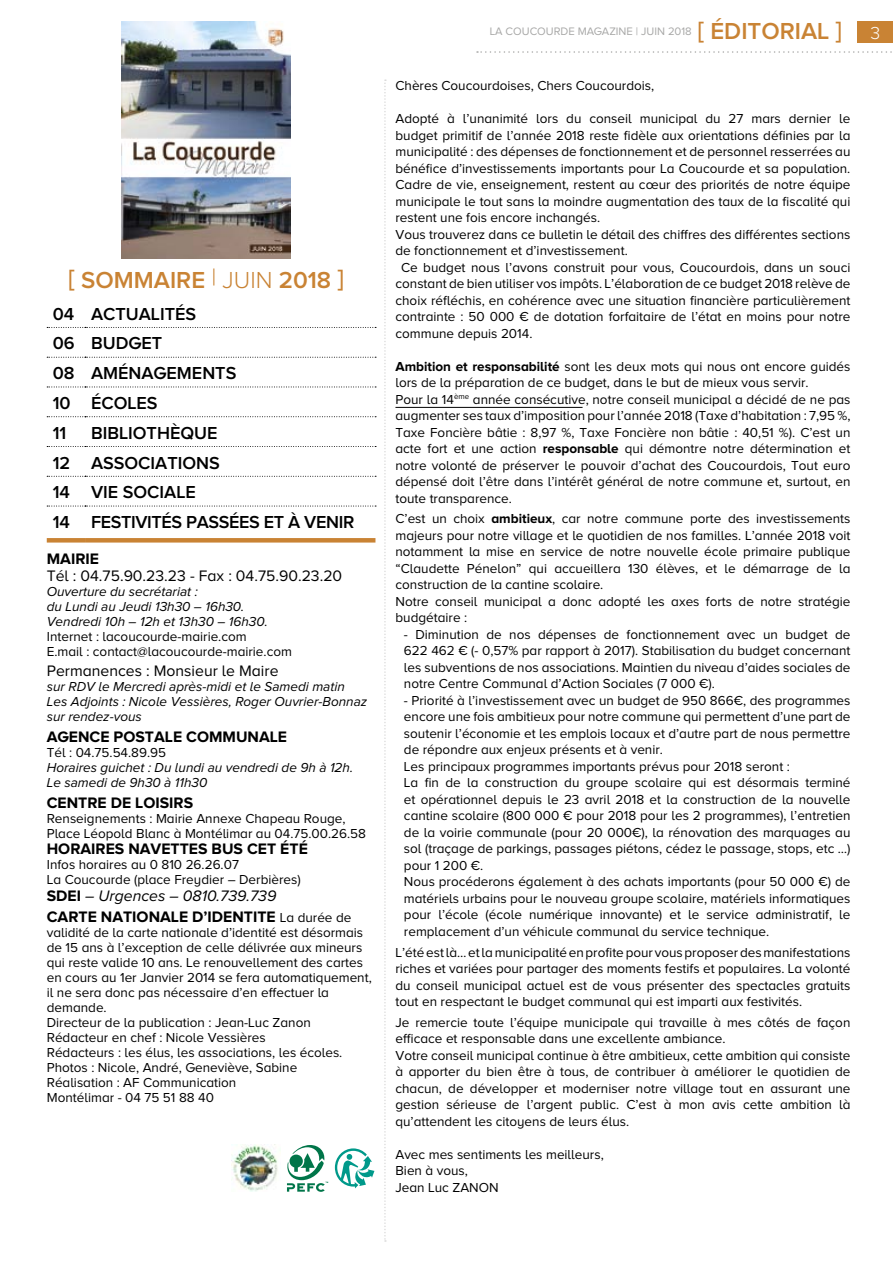
<style>
.page{position:relative;width:893px;height:1263px;background:#fff}
.page>*{position:absolute;margin:0;border:0;box-sizing:border-box;transform-origin:0 0}
.t1{font:600 24px "Proxima Nova A";color:#c98334}
.t2{font:600 18px/29.7px "Proxima Nova A";color:#000}
.t3{font:300 18px "Proxima Nova A";color:#fff}
.t4{font:700 15.75px/20.7px "Proxima Nova A";color:#000}
.t5{font:15.75px "Proxima Nova A";color:#000}
.t6{font:13.5px/16.5px "Proxima Nova A";color:#000}
.t7{font:italic 13.5px/15px "Proxima Nova A";color:#000}
.t8{font:11.25px "Proxima Nova A";color:#a8a8a7}
.s1{font-weight:300}
.s2{font-weight:400;font-style:italic}
.s3{font-weight:400;font-size:13.5px}
.s4{font-weight:600;font-size:24px;color:#c98334}
.s5{font-weight:700}
</style>
<div class="page">
<svg style="left:47px;top:327px;width:329px;height:1px"></svg>
<svg style="left:47px;top:357px;width:329px;height:1px"></svg>
<svg style="left:47px;top:387px;width:329px;height:1px"></svg>
<svg style="left:47px;top:416px;width:329px;height:1px"></svg>
<svg style="left:47px;top:446px;width:329px;height:1px"></svg>
<svg style="left:47px;top:476px;width:329px;height:1px"></svg>
<svg style="left:47px;top:506px;width:329px;height:1px"></svg>
<hr style="left:47px;top:538px;width:38px;height:4px;background:#c98334">
<hr style="left:85px;top:538px;width:290px;height:4px;background:#c98334">
<svg style="left:384px;top:79px;width:2px;height:1163px"></svg>
<div style="left:858px;top:21px;width:35px;height:21px;background:#c98334"></div>
<svg style="left:477px;top:51px;width:415px;height:2px"></svg>
<img style="left:122px;top:21px;width:169px;height:238px">
<img style="left:232px;top:1145px;width:46px;height:47px">
<svg style="left:287px;top:1145px;width:41px;height:47px"></svg>
<svg style="left:335px;top:1148px;width:39px;height:40px"></svg>
<hr style="left:395px;top:407px;width:188px;height:1px;background:#000">
<h1 class="t1" style="left:69px;top:266px;width:277px">[ SOMMAIRE <span class="s1">| JUIN</span> 2018 ]</h1>
<h2 class="t2" style="left:53px;top:298px;width:185px">04 ACTUALITÉS<br>06 BUDGET<br>08 AMÉNAGEMENTS<br>10 ÉCOLES<br>11</h2>
<h2 class="t2" style="left:53px;top:418px;width:303px;text-indent:38px">BIBLIOTHÈQUE<br>12 ASSOCIATIONS<br>14 VIE SOCIALE<br>14 FESTIVITÉS PASSÉES ET À VENIR</h2>
<p class="t4" style="left:47px;top:548px;width:54px">MAIRIE</p>
<p class="t5" style="left:47px;top:566px;width:297px">Tél : 04.75.90.23.23 - Fax : 04.75.90.23.20</p>
<p class="t7" style="left:47px;top:583px;width:223px">Ouverture du secrétariat :<br>du Lundi au Jeudi 13h30 – 16h30.<br>Vendredi 10h – 12h et 13h30 – 16h30.</p>
<p class="t6" style="left:47px;top:628px;width:247px;line-height:15px">Internet : lacoucourde-mairie.com<br>E.mail : contact@lacoucourde-mairie.com</p>
<p class="t5" style="left:47px;top:662px;width:233px">Permanences : Monsieur le Maire</p>
<p class="t7" style="left:47px;top:679px;width:322px">sur RDV le Mercredi après-midi et le Samedi matin<br>Les Adjoints : Nicole Vessières, Roger Ouvrier-Bonnaz sur rendez-vous</p>
<p class="t4" style="left:47px;top:726px;width:242px">AGENCE POSTALE COMMUNALE</p>
<p class="t6" style="left:47px;top:744px;width:121px">Tél : 04.75.54.89.95</p>
<p class="t7" style="left:47px;top:760px;width:308px">Horaires guichet : Du lundi au vendredi de 9h à 12h.<br>Le samedi de 9h30 à 11h30</p>
<p class="t4" style="left:47px;top:792px;width:148px">CENTRE DE LOISIRS</p>
<p class="t6" style="left:47px;top:811px;width:321px;line-height:15px">Renseignements : Mairie Annexe Chapeau Rouge,<br>Place Léopold Blanc à Montélimar au 04.75.00.26.58</p>
<p class="t4" style="left:47px;top:838px;width:263px">HORAIRES NAVETTES BUS CET ÉTÉ</p>
<p class="t6" style="left:47px;top:857px;width:256px;line-height:15px">Infos horaires au 0 810 26.26.07<br>La Coucourde (place Freydier – Derbières)</p>
<p class="t4" style="left:47px;top:885px;width:306px">SDEI <span class="s2">– Urgences – 0810.739.739<br></span>CARTE NATIONALE D’IDENTITE <span class="s3">La durée de</span></p>
<p class="t6" style="left:47px;top:924px;width:326px;line-height:15px">validité de la carte nationale d’identité est désormais de 15 ans à l’exception de celle délivrée aux mineurs qui reste valide 10 ans. Le renouvellement des cartes en cours au 1er Janvier 2014 se fera automatiquement, il ne sera donc pas nécessaire d’en effectuer la demande.<br>Directeur de la publication : Jean-Luc Zanon Rédacteur en chef : Nicole Vessières<br>Rédacteurs : les élus, les associations, les écoles.<br>Photos : Nicole, André, Geneviève, Sabine<br>Réalisation : AF Communication<br>Montélimar - 04 75 51 88 40</p>
<p class="t8" style="left:490px;top:25px;width:354px">LA COUCOURDE MAGAZINE | JUIN 2018 <span class="s4">[ ÉDITORIAL ]</span></p>
<p class="t6" style="left:395px;top:77px;width:260px">Chères Coucourdoises, Chers Coucourdois,</p>
<p class="t6" style="left:395px;top:110px;width:456px">Adopté à l’unanimité lors du conseil municipal du 27 mars dernier le</p>
<p class="t6" style="left:395px;top:127px;width:456px">budget primitif de l’année 2018 reste fidèle aux orientations définies par la</p>
<p class="t6" style="left:395px;top:143px;width:456px">municipalité : des dépenses de fonctionnement et de personnel resserrées au</p>
<p class="t6" style="left:395px;top:160px;width:456px">bénéfice d’investissements importants pour La Coucourde et sa population.</p>
<p class="t6" style="left:395px;top:176px;width:456px">Cadre de vie, enseignement, restent au cœur des priorités de notre équipe</p>
<p class="t6" style="left:395px;top:193px;width:456px">municipale le tout sans la moindre augmentation des taux de la fiscalité qui</p>
<p class="t6" style="left:395px;top:209px;width:206px">restent une fois encore inchangés.</p>
<p class="t6" style="left:395px;top:226px;width:456px">Vous trouverez dans ce bulletin le détail des chiffres des différentes sections</p>
<p class="t6" style="left:395px;top:242px;width:234px">de fonctionnement et d’investissement.</p>
<p class="t6" style="left:401px;top:259px;width:451px">Ce budget nous l’avons construit pour vous, Coucourdois, dans un souci</p>
<p class="t6" style="left:395px;top:275px;width:456px">constant de bien utiliser vos impôts. L’élaboration de ce budget 2018 relève de</p>
<p class="t6" style="left:395px;top:292px;width:456px">choix réfléchis, en cohérence avec une situation financière particulièrement</p>
<p class="t6" style="left:395px;top:308px;width:456px">contrainte : 50 000 € de dotation forfaitaire de l’état en moins pour notre</p>
<p class="t6" style="left:395px;top:325px;width:138px">commune depuis 2014.</p>
<p class="t6" style="left:395px;top:358px;width:456px"><span class="s5">Ambition et responsabilité</span> sont les deux mots qui nous ont encore guidés lors de la préparation de ce budget, dans le but de mieux vous servir.<br>Pour la 14<sup>ème</sup> année consécutive, notre conseil municipal a décidé de ne pas augmenter ses taux d’imposition pour l’année 2018 (Taxe d’habitation : 7,95 %, Taxe Foncière bâtie : 8,97 %, Taxe Foncière non bâtie : 40,51 %). C’est un acte fort et une action <span class="s5">responsable</span> qui démontre notre détermination et notre volonté de préserver le pouvoir d’achat des Coucourdois, Tout euro dépensé doit l’être dans l’intérêt général de notre commune et, surtout, en toute transparence.</p>
<p class="t6" style="left:395px;top:510px;width:457px">C’est un choix <span class="s5">ambitieux</span>, car notre commune porte des investissements majeurs pour notre village et le quotidien de nos familles. L’année 2018 voit notamment la mise en service de notre nouvelle école primaire publique “Claudette Pénelon” qui accueillera 130 élèves, et le démarrage de la construction de la cantine scolaire.<br>Notre conseil municipal a donc adopté les axes forts de notre stratégie budgétaire :</p>
<p class="t6" style="left:404px;top:626px;width:448px;text-align:justify">- Diminution de nos dépenses de fonctionnement avec un budget de 622 462 € (- 0,57% par rapport à 2017). Stabilisation du budget concernant les subventions de nos associations. Maintien du niveau d’aides sociales de notre Centre Communal d’Action Sociales (7 000 €).</p>
<p class="t6" style="left:404px;top:692px;width:448px">- Priorité à l’investissement avec un budget de 950 866€, des programmes encore une fois ambitieux pour notre commune qui permettent d’une part de soutenir l’économie et les emplois locaux et d’autre part de nous permettre de répondre aux enjeux présents et à venir.<br>Les principaux programmes importants prévus pour 2018 seront :<br>La fin de la construction du groupe scolaire qui est désormais terminé et opérationnel depuis le 23 avril 2018 et la construction de la nouvelle cantine scolaire (800 000 € pour 2018 pour les 2 programmes), l’entretien de la voirie communale (pour 20 000€), la rénovation des marquages au sol (traçage de parkings, passages piétons, cédez le passage, stops, etc …) pour 1 200 €.<br>Nous procéderons également à des achats importants (pour 50 000 €) de matériels urbains pour le nouveau groupe scolaire, matériels informatiques pour l’école (école numérique innovante) et le service administratif, le remplacement d’un véhicule communal du service technique.</p>
<p class="t6" style="left:395px;top:944px;width:456px;text-align:justify">L’été est là… et la municipalité en profite pour vous proposer des manifestations riches et variées pour partager des moments festifs et populaires. La volonté du conseil municipal actuel est de vous présenter des spectacles gratuits tout en respectant le budget communal qui est imparti aux festivités.</p>
<p class="t6" style="left:395px;top:1014px;width:457px">Je remercie toute l’équipe municipale qui travaille à mes côtés de façon efficace et responsable dans une excellente ambiance.<br>Votre conseil municipal continue à être ambitieux, cette ambition qui consiste à apporter du bien être à tous, de contribuer à améliorer le quotidien de chacun, de développer et moderniser notre village tout en assurant une gestion sérieuse de l’argent public. C’est à mon avis cette ambition là qu’attendent les citoyens de leurs élus.</p>
<p class="t6" style="left:395px;top:1146px;width:210px">Avec mes sentiments les meilleurs,<br>Bien à vous,<br>Jean Luc ZANON</p>
<h2 class="t3" style="left:870px;top:23px;width:11px">3</h2>
</div>
